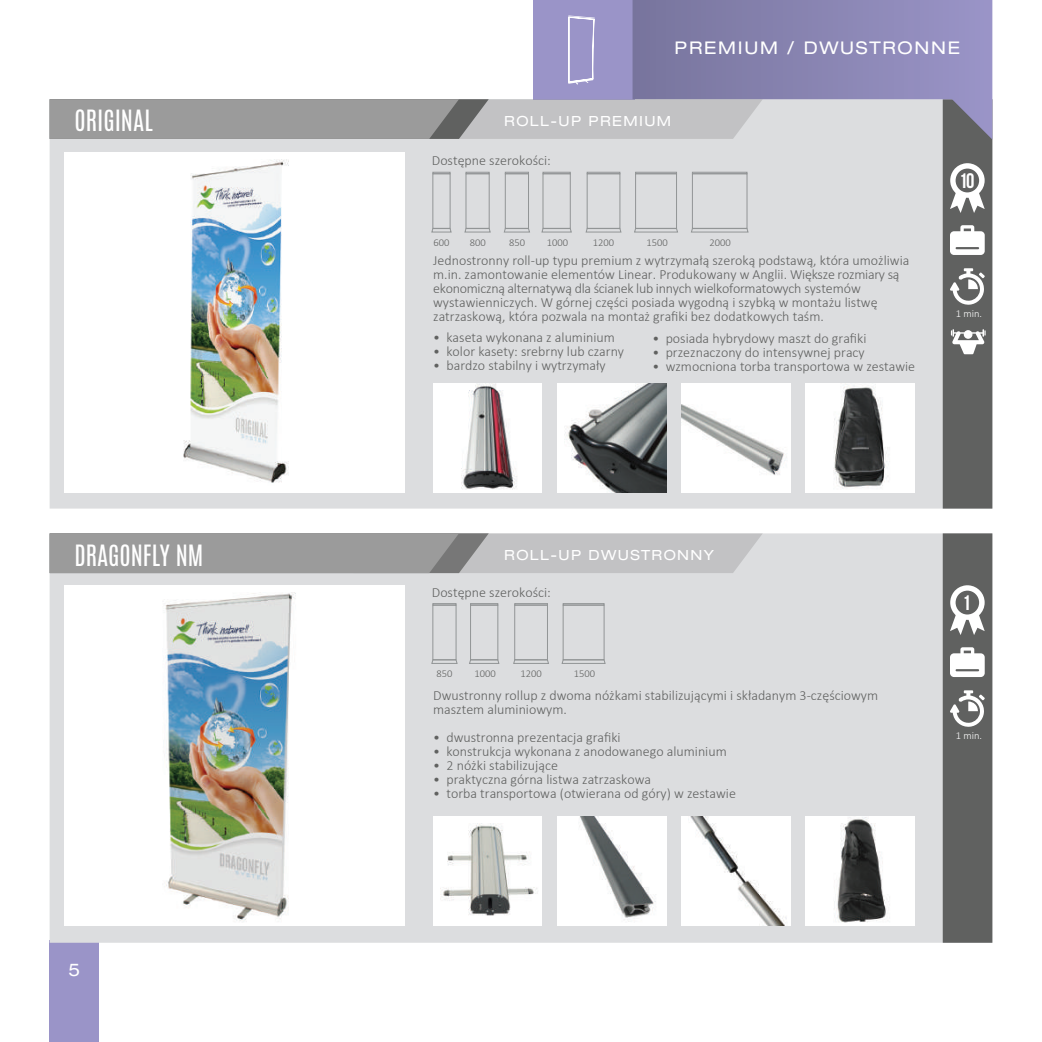
<style>
.page{position:relative;width:1042px;height:1042px;background:#fff}
.page>*{position:absolute;margin:0;border:0;box-sizing:border-box;transform-origin:0 0}
.t1{font:24.5px "Antonio";color:#fff}
.t2{font:21px "Bebas Neue";color:#fff}
.t3{font:expanded 17.5px "Helvetica Neue LT Pro";letter-spacing:.1em;color:#fff}
.t4{font:300 14px/14px "Calibri";color:#606160}
.t5{font:expanded 14px "Helvetica Neue LT Pro";letter-spacing:.1em;color:#fff}
.t6{font:300 10.5px "Calibri";color:#606160}
.t7{font:300 10.5px "Calibri";color:#fff}
</style>
<div class="page">
<div style="left:50px;top:940px;width:49px;height:102px;background:#9a94c8"></div>
<div style="left:50px;top:533px;width:893px;height:410px;background:#dcdddf"></div>
<div style="left:50px;top:139px;width:893px;height:369px;background:#dcdddf"></div>
<div style="left:533px;top:0;width:102px;height:99px;background:#9a94c8"></div>
<svg style="left:632px;top:0;width:360px;height:140px;background:#9693b9"></svg>
<svg style="left:568px;top:15px;width:27px;height:70px"></svg>
<img style="left:65px;top:152px;width:339px;height:340px">
<div style="left:465px;top:173px;width:25px;height:56px;border:1px solid #929596"></div>
<div style="left:465px;top:172px;width:25px;height:2px;border:1px solid #929596"></div>
<svg style="left:464px;top:228px;width:27px;height:5px"></svg>
<div style="left:542px;top:173px;width:29px;height:56px;border:1px solid #929596"></div>
<div style="left:542px;top:172px;width:29px;height:2px;border:1px solid #929596"></div>
<svg style="left:541px;top:228px;width:31px;height:5px"></svg>
<div style="left:587px;top:173px;width:33px;height:56px;border:1px solid #929596"></div>
<div style="left:587px;top:172px;width:33px;height:2px;border:1px solid #929596"></div>
<svg style="left:585px;top:228px;width:37px;height:5px"></svg>
<div style="left:635px;top:173px;width:42px;height:56px;border:1px solid #929596"></div>
<div style="left:635px;top:172px;width:42px;height:2px;border:1px solid #929596"></div>
<svg style="left:633px;top:228px;width:45px;height:5px"></svg>
<div style="left:692px;top:173px;width:55px;height:56px;border:1px solid #929596"></div>
<div style="left:692px;top:172px;width:55px;height:2px;border:1px solid #929596"></div>
<svg style="left:690px;top:228px;width:59px;height:5px"></svg>
<div style="left:505px;top:173px;width:24px;height:56px;border:1px solid #929596"></div>
<div style="left:505px;top:172px;width:24px;height:2px;border:1px solid #929596"></div>
<svg style="left:503px;top:228px;width:27px;height:5px"></svg>
<div style="left:432px;top:173px;width:18px;height:56px;border:1px solid #929596"></div>
<svg style="left:432px;top:172px;width:18px;height:2px"></svg>
<svg style="left:431px;top:228px;width:21px;height:5px"></svg>
<img style="left:433px;top:383px;width:109px;height:109px">
<img style="left:557px;top:383px;width:109px;height:109px">
<img style="left:681px;top:383px;width:109px;height:109px">
<img style="left:806px;top:383px;width:108px;height:109px">
<div style="left:470px;top:605px;width:28px;height:55px;border:1px solid #929596"></div>
<div style="left:470px;top:603px;width:28px;height:2px;border:1px solid #929596"></div>
<svg style="left:468px;top:659px;width:32px;height:5px"></svg>
<div style="left:514px;top:605px;width:34px;height:55px;border:1px solid #929596"></div>
<div style="left:514px;top:603px;width:34px;height:2px;border:1px solid #929596"></div>
<svg style="left:512px;top:659px;width:37px;height:5px"></svg>
<div style="left:563px;top:605px;width:41px;height:55px;border:1px solid #929596"></div>
<div style="left:563px;top:603px;width:41px;height:2px;border:1px solid #929596"></div>
<svg style="left:561px;top:659px;width:45px;height:5px"></svg>
<div style="left:432px;top:605px;width:24px;height:55px;border:1px solid #929596"></div>
<div style="left:432px;top:603px;width:24px;height:2px;border:1px solid #929596"></div>
<svg style="left:431px;top:659px;width:27px;height:5px"></svg>
<img style="left:806px;top:816px;width:108px;height:109px">
<svg style="left:943px;top:99px;width:49px;height:409px;background:#767678"></svg>
<svg style="left:943px;top:533px;width:49px;height:410px;background:#707170"></svg>
<img style="left:65px;top:585px;width:339px;height:340px">
<img style="left:433px;top:816px;width:109px;height:109px">
<img style="left:681px;top:816px;width:109px;height:109px">
<img style="left:557px;top:816px;width:109px;height:109px">
<svg style="left:50px;top:99px;width:713px;height:40px;background:#a8a8a9"></svg>
<svg style="left:50px;top:533px;width:713px;height:40px;background:#aaa"></svg>
<p class="t3" style="left:674px;top:38px;width:287px">PREMIUM / DWUSTRONNE</p>
<h1 class="t1" style="left:74px;top:103px;width:80px">ORIGINAL</h1>
<p class="t5" style="left:504px;top:113px;width:168px">ROLL-UP PREMIUM</p>
<h1 class="t1" style="left:74px;top:537px;width:131px">DRAGONFLY NM</h1>
<p class="t3" style="left:69px;top:960px;width:13px">5</p>
<p class="t4" style="left:432px;top:154px;width:120px">Dostępne szerokości:</p>
<p class="t6" style="left:434px;top:236px;width:17px">600</p>
<p class="t6" style="left:470px;top:236px;width:17px">800</p>
<p class="t6" style="left:509px;top:236px;width:17px">850</p>
<p class="t6" style="left:547px;top:236px;width:23px">1000</p>
<p class="t6" style="left:593px;top:236px;width:23px">1200</p>
<p class="t6" style="left:646px;top:236px;width:23px">1500</p>
<p class="t6" style="left:709px;top:236px;width:23px">2000</p>
<p class="t4" style="left:433px;top:253px;width:478px">Jednostronny roll-up typu premium z wytrzymałą szeroką podstawą, która umożliwia m.in. zamontowanie elementów Linear. Produkowany w Anglii. Większe rozmiary są ekonomiczną alternatywą dla ścianek lub innych wielkoformatowych systemów wystawienniczych. W górnej części posiada wygodną i szybką w montażu listwę zatrzaskową, która pozwala na montaż grafiki bez dodatkowych taśm.</p>
<p class="t4" style="left:433px;top:330px;width:183px">• kaseta wykonana z aluminium</p>
<p class="t4" style="left:433px;top:344px;width:192px">• kolor kasety: srebrny lub czarny</p>
<p class="t4" style="left:433px;top:358px;width:174px">• bardzo stabilny i wytrzymały</p>
<p class="t4" style="left:652px;top:331px;width:216px">• posiada hybrydowy maszt do grafiki</p>
<p class="t4" style="left:652px;top:345px;width:214px">• przeznaczony do intensywnej pracy</p>
<p class="t4" style="left:652px;top:359px;width:264px">• wzmocniona torba transportowa w zestawie</p>
<h2 class="t2" style="left:959px;top:169px;width:17px">10</h2>
<p class="t7" style="left:955px;top:307px;width:28px">1 min.</p>
<p class="t5" style="left:504px;top:547px;width:211px">ROLL-UP DWUSTRONNY</p>
<p class="t4" style="left:432px;top:585px;width:120px">Dostępne szerokości:</p>
<p class="t6" style="left:436px;top:667px;width:17px">850</p>
<p class="t6" style="left:474px;top:667px;width:23px">1000</p>
<p class="t6" style="left:520px;top:667px;width:23px">1200</p>
<p class="t6" style="left:574px;top:667px;width:23px">1500</p>
<p class="t4" style="left:433px;top:688px;width:446px">Dwustronny rollup z dwoma nóżkami stabilizującymi i składanym 3-częściowym masztem aluminiowym.</p>
<p class="t4" style="left:433px;top:730px;width:189px">• dwustronna prezentacja grafiki</p>
<p class="t4" style="left:433px;top:744px;width:295px">• konstrukcja wykonana z anodowanego aluminium</p>
<p class="t4" style="left:433px;top:758px;width:126px">• 2 nóżki stabilizujące</p>
<p class="t4" style="left:433px;top:772px;width:219px">• praktyczna górna listwa zatrzaskowa</p>
<p class="t4" style="left:433px;top:786px;width:304px">• torba transportowa (otwierana od góry) w zestawie</p>
<h2 class="t2" style="left:962px;top:591px;width:10px">1</h2>
<p class="t7" style="left:955px;top:729px;width:28px">1 min.</p>
</div>
